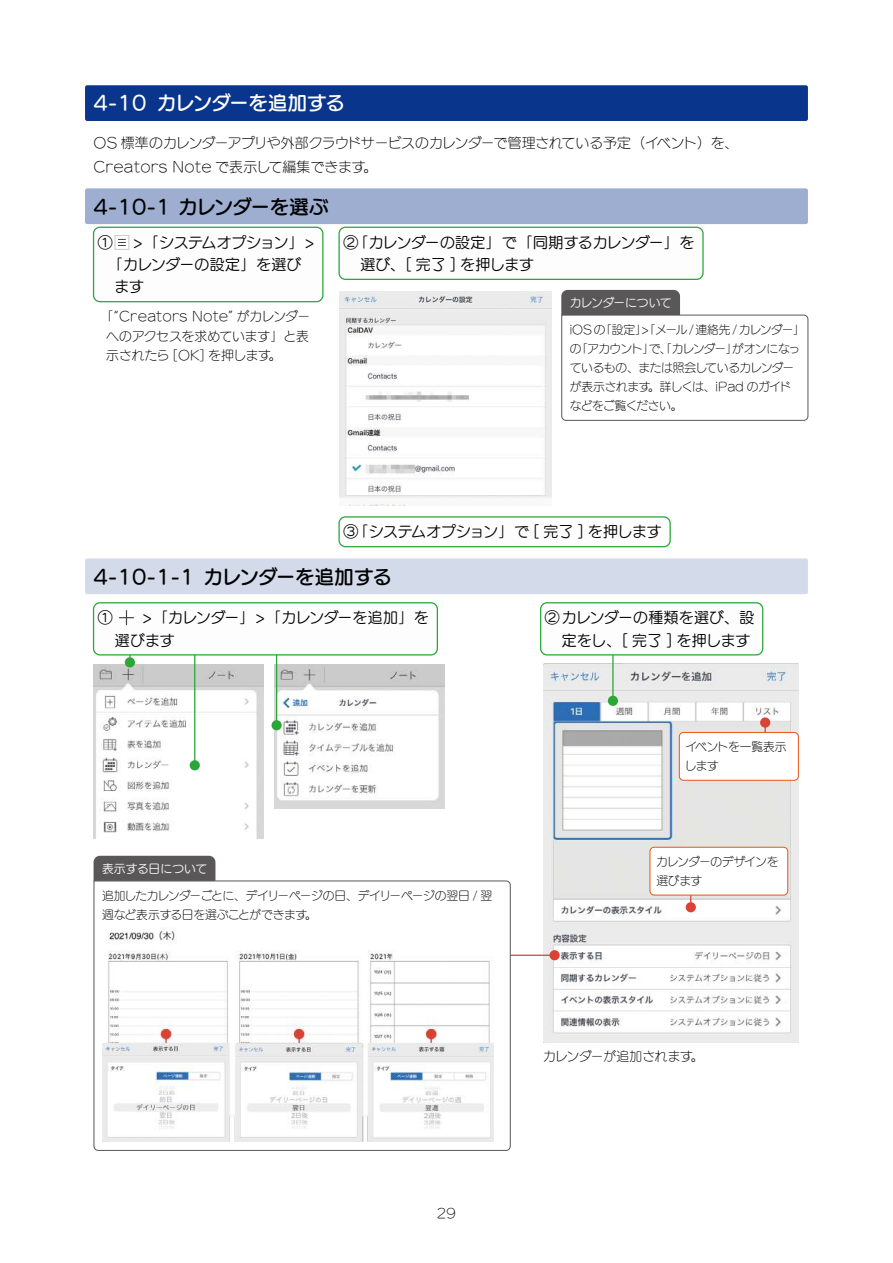
<style>
.page{position:relative;width:893px;height:1263px;background:#fff}
.page>*{position:absolute;margin:0;border:0;box-sizing:border-box;transform-origin:0 0}
.t1{font:19.2px "UD Marugo Large Pr 6 N DB";letter-spacing:-.01em;color:#000}
.t2{font:19.2px "UD Marugo Large Pr 6 N DB";letter-spacing:-.01em;color:#fff}
.t3{font:14.85px/22.4px "UD Marugo Large Pr 6 N M";letter-spacing:-.01em;color:#000}
.t4{font:14.85px/22.4px "UD Marugo Large Pr 6 N M";letter-spacing:.01em;color:#000;text-align:right}
.t5{font:13.8px/24.2px "UD Marugo Large Pr 6 N L";color:#000}
.t6{font:12.75px/19.2px "UD Marugo Large Pr 6 N L";color:#000;text-align:justify}
.t7{font:11.7px/19.2px "UD Marugo Large Pr 6 N L";letter-spacing:-.04em;color:#000}
.t8{font:11.7px "UD Marugo Large Pr 6 N M";letter-spacing:-.035em;color:#fff}
.t9{font:11.7px "UD Marugo Large Pr 6 N M";letter-spacing:.015em;color:#fff}
</style>
<div class="page">
<img style="left:274px;top:664px;width:170px;height:144px">
<img style="left:94px;top:664px;width:170px;height:174px">
<img style="left:339px;top:291px;width:213px;height:214px">
<div style="left:93px;top:227px;width:230px;height:75px;border:1px solid #2aa738;border-radius:6px"></div>
<svg style="left:118px;top:238px;width:8px;height:8px"></svg>
<div style="left:115px;top:235px;width:14px;height:15px;border:1px solid #cacbce"></div>
<div style="left:338px;top:516px;width:333px;height:31px;border:1px solid #2aa738;border-radius:6px"></div>
<div style="left:338px;top:227px;width:366px;height:53px;border:1px solid #2aa738;border-radius:6px"></div>
<div style="left:85px;top:85px;width:723px;height:36px;background:#0a358c;border-radius:2px"></div>
<div style="left:85px;top:188px;width:723px;height:36px;background:#9daed1;border-radius:2px"></div>
<div style="left:85px;top:558px;width:723px;height:36px;background:#d3dbea;border-radius:2px"></div>
<img style="left:543px;top:663px;width:255px;height:379px">
<hr style="left:612px;top:625px;width:2px;height:76px;background:#2aa738">
<div style="left:608px;top:696px;width:10px;height:10px;background:#2aa738;border-radius:50%"></div>
<hr style="left:129px;top:640px;width:2px;height:22px;background:#2aa738">
<div style="left:125px;top:657px;width:10px;height:10px;background:#2aa738;border-radius:50%"></div>
<hr style="left:276px;top:643px;width:1px;height:82px;background:#2aa738">
<div style="left:271px;top:720px;width:11px;height:10px;background:#2aa738;border-radius:50%"></div>
<hr style="left:194px;top:650px;width:1px;height:115px;background:#2aa738">
<div style="left:190px;top:760px;width:10px;height:10px;background:#2aa738;border-radius:50%"></div>
<div style="left:94px;top:603px;width:343px;height:52px;background:#fdfdfe;border-radius:6px"></div>
<div style="left:93px;top:602px;width:345px;height:53px;border:1px solid #2aa738;border-radius:6px"></div>
<svg style="left:119px;top:610px;width:15px;height:15px"></svg>
<div style="left:541px;top:603px;width:222px;height:52px;background:#fdfdfe;border-radius:6px"></div>
<div style="left:540px;top:602px;width:223px;height:53px;border:1px solid #2aa738;border-radius:6px"></div>
<div style="left:760px;top:717px;width:10px;height:11px;background:#db4235;border-radius:50%"></div>
<div style="left:686px;top:902px;width:10px;height:10px;background:#db4235;border-radius:50%"></div>
<hr style="left:487px;top:954px;width:68px;height:2px;background:#db4235">
<div style="left:549px;top:950px;width:11px;height:10px;background:#db4235;border-radius:50%"></div>
<div style="left:679px;top:732px;width:119px;height:48px;background:#fff;border-radius:4px"></div>
<div style="left:679px;top:732px;width:120px;height:49px;border:1px solid #ea5514;border-radius:4px"></div>
<div style="left:650px;top:847px;width:138px;height:48px;background:#fff;border-radius:4px"></div>
<div style="left:649px;top:847px;width:139px;height:48px;border:1px solid #ea5514;border-radius:4px"></div>
<svg style="left:561px;top:290px;width:248px;height:131px"></svg>
<div style="left:94px;top:856px;width:121px;height:24px;background:#595757"></div>
<svg style="left:93px;top:880px;width:418px;height:271px"></svg>
<img style="left:102px;top:928px;width:391px;height:214px">
<h1 class="t2" style="left:94px;top:93px;width:253px">4-10 カレンダーを追加する</h1>
<p class="t5" style="left:94px;top:131px;width:646px">OS 標準のカレンダーアプリや外部クラウドサービスのカレンダーで管理されている予定（イベント）を、<br>Creators Note で表示して編集できます。</p>
<h1 class="t1" style="left:94px;top:196px;width:236px">4-10-1 カレンダーを選ぶ</h1>
<p class="t3" style="left:98px;top:231px;width:16px">①</p>
<p class="t3" style="left:133px;top:231px;width:183px">&gt;「システムオプション」&gt;</p>
<p class="t4" style="left:108px;top:254px;width:195px">「カレンダーの設定」を選び</p>
<p class="t3" style="left:115px;top:276px;width:31px">ます</p>
<p class="t6" style="left:106px;top:307px;width:205px;text-indent:-6px">「“Creators Note” がカレンダーへのアクセスを求めています」と表示されたら [OK] を押します。</p>
<p class="t3" style="left:360px;top:231px;width:336px;text-indent:-17px">② 「カレンダーの設定」で「同期するカレンダー」を選び、[ 完了 ] を押します</p>
<p class="t8" style="left:570px;top:296px;width:103px">カレンダーについて</p>
<p class="t7" style="left:570px;top:320px;width:237px">iOSの「設定」&gt;「メール/連絡先/カレンダー」の「アカウント」で、「カレンダー」がオンになっているもの、または照会しているカレンダーが表示されます。詳しくは、iPad のガイドなどをご覧ください。</p>
<p class="t3" style="left:343px;top:521px;width:320px">③ 「システムオプション」で [ 完了 ] を押します</p>
<h1 class="t1" style="left:94px;top:566px;width:300px">4-10-1-1 カレンダーを追加する</h1>
<p class="t3" style="left:98px;top:607px;width:16px">①</p>
<p class="t3" style="left:115px;top:607px;width:316px;text-indent:28px">&gt;「カレンダー」&gt;「カレンダーを追加」を選びます</p>
<p class="t4" style="left:545px;top:607px;width:211px">② カレンダーの種類を選び、設定をし、[ 完了 ] を押します</p>
<p class="t9" style="left:102px;top:862px;width:107px">表示する日について</p>
<p class="t7" style="left:102px;top:886px;width:392px">追加したカレンダーごとに、デイリーページの日、デイリーページの翌日 / 翌週など表示する日を選ぶことができます。</p>
<p class="t7" style="left:685px;top:737px;width:103px">イベントを一覧表示します</p>
<p class="t7" style="left:656px;top:852px;width:124px">カレンダーのデザインを選びます</p>
<p class="t6" style="left:543px;top:1046px;width:162px">カレンダーが追加されます。</p>
<p class="t6" style="left:437px;top:1204px;width:21px">29</p>
</div>
